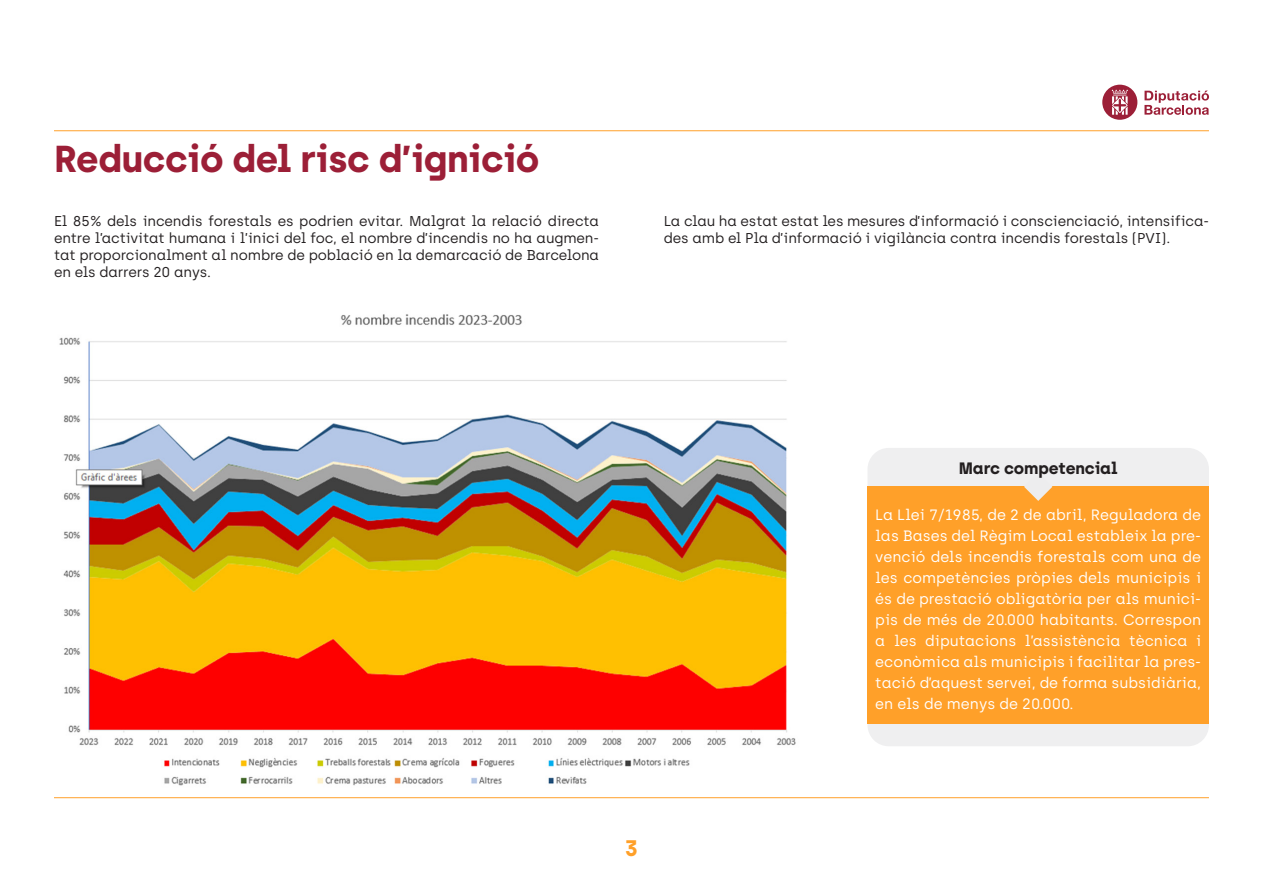
<style>
.page{position:relative;width:1263px;height:893px;background:#fff}
.page>*{position:absolute;margin:0;border:0;box-sizing:border-box;transform-origin:0 0}
.titulo_grande{font:700 37.5px "Archia";letter-spacing:-.01em;color:#9c1f37}
.titulos{font:700 22.5px "Archia";color:#ffa029}
.text_seguit{font:700 16.5px "Archia";letter-spacing:-.01em;color:#231f20}
.text_seguit-2{font:15px/21px "Archia";color:#fff;text-align:justify}
.text_seguit-3{font:14.25px/17.2px "Archia";letter-spacing:-.01em;color:#231f20;text-align:justify}
</style>
<div class="page">
<svg style="left:1144px;top:91px;width:65px;height:24px"></svg>
<svg style="left:1102px;top:85px;width:35px;height:35px"></svg>
<hr style="left:54px;top:130px;width:1155px;height:1px;background:#ffa029">
<hr style="left:54px;top:797px;width:1155px;height:1px;background:#ffa029">
<img style="left:59px;top:314px;width:737px;height:472px">
<div style="left:867px;top:448px;width:342px;height:298px;background:#efeff0;border-radius:21px"></div>
<div style="left:867px;top:487px;width:342px;height:237px;background:#ffa029"></div>
<svg style="left:1024px;top:486px;width:28px;height:15px"></svg>
<p class="titulo_grande" style="left:54px;top:135px;width:487px">Reducció del risc d’ignició</p>
<p class="text_seguit-3" style="left:54px;top:212px;width:547px">El 85% dels incendis forestals es podrien evitar. Malgrat la relació directa entre l’activitat humana i l’inici del foc, el nombre d’incendis no ha augmen&shy;tat proporcionalment al nombre de població en la demarcació de Barcelona en els darrers 20 anys.</p>
<p class="text_seguit-3" style="left:664px;top:212px;width:547px">La clau ha estat estat les mesures d’informació i conscienciació, intensifica&shy;des amb el Pla d’informació i vigilància contra incendis forestals (PVI).</p>
<p class="titulos" style="left:625px;top:834px;width:15px">3</p>
<p class="text_seguit" style="left:959px;top:458px;width:160px">Marc competencial</p>
<p class="text_seguit-2" style="left:875px;top:505px;width:327px">La Llei 7/1985, de 2 de abril, Reguladora de las Bases del Règim Local estableix la pre&shy;venció dels incendis forestals com una de les competències pròpies dels municipis i és de prestació obligatòria per als munici&shy;pis de més de 20.000 habitants. Correspon a les diputacions l’assistència tècnica i econòmica als municipis i facilitar la pres&shy;tació d’aquest servei, de forma subsidiària, en els de menys de 20.000.</p>
</div>
